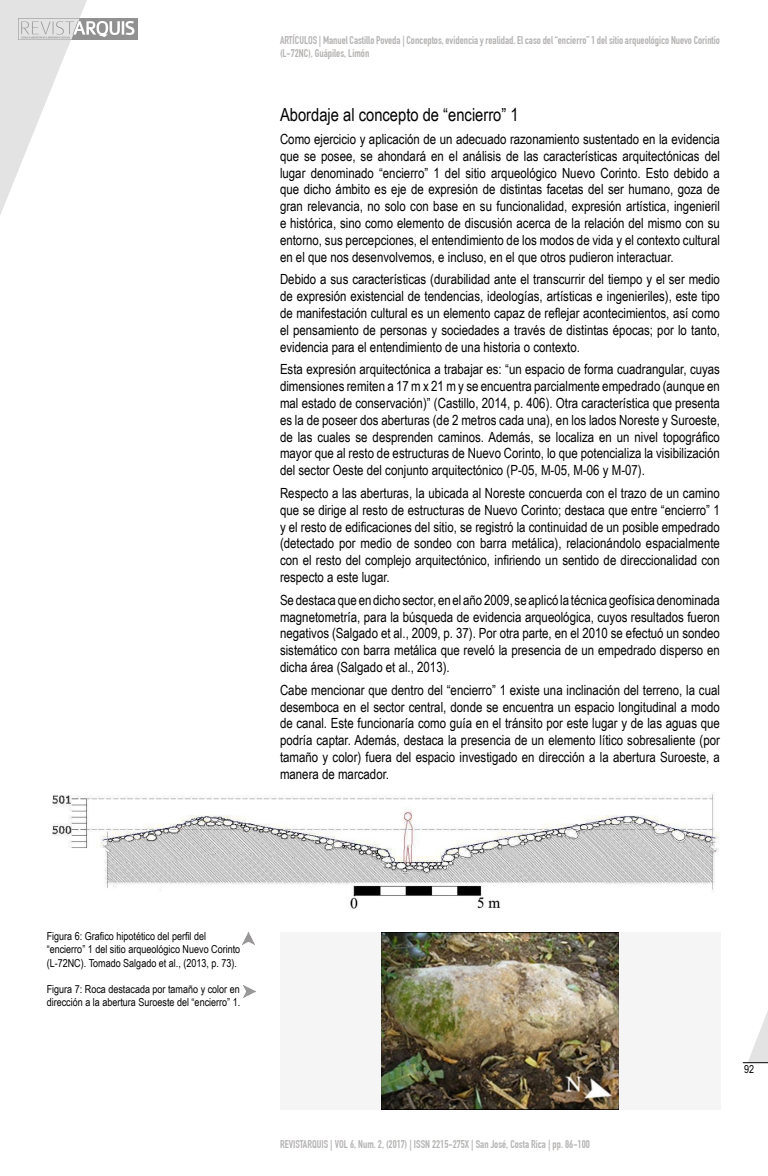
<style>
.page{position:relative;width:768px;height:1176px;background:#fff}
.page>*{position:absolute;margin:0;border:0;box-sizing:border-box;transform-origin:0 0}
.t1{font:18px "Arial Narrow";color:#000}
.t2{font:14px/16.8px "Arial Narrow";color:#000;text-align:justify}
.t3{font:700 11px/13.2px "DIN Condensed";color:#b5b3b2}
.t4{font:11px/13.2px "Arial Narrow";color:#000}
</style>
<div class="page">
<svg style="left:743px;top:1011px;width:25px;height:52px"></svg>
<svg style="left:0;top:0;width:87px;height:215px"></svg>
<img style="left:18px;top:18px;width:120px;height:21px">
<div style="left:280px;top:932px;width:440px;height:178px;background:#f5f5f5"></div>
<svg style="left:244px;top:986px;width:12px;height:12px"></svg>
<svg style="left:243px;top:932px;width:12px;height:12px"></svg>
<img style="left:52px;top:792px;width:667px;height:117px">
<img style="left:381px;top:932px;width:238px;height:178px">
<p class="t3" style="left:280px;top:35px;width:441px">ARTÍCULOS | Manuel Castillo Poveda | Conceptos, evidencia y realidad. El caso del “encierro” 1 del sitio arqueológico Nuevo Corintio (L-72NC), Guápiles, Limón</p>
<p class="t1" style="left:280px;top:104px;width:240px">Abordaje al concepto de “encierro” 1</p>
<p class="t2" style="left:280px;top:130px;width:441px">Como ejercicio y aplicación de un adecuado razonamiento sustentado en la evidencia que se posee, se ahondará en el análisis de las características arquitectónicas del lugar denominado “encierro” 1 del sitio arqueológico Nuevo Corinto. Esto debido a que dicho ámbito es eje de expresión de distintas facetas del ser humano, goza de gran relevancia, no solo con base en su funcionalidad, expresión artística, ingenieril e histórica, sino como elemento de discusión acerca de la relación del mismo con su entorno, sus percepciones, el entendimiento de los modos de vida y el contexto cultural en el que nos desenvolvemos, e incluso, en el que otros pudieron interactuar.</p>
<p class="t2" style="left:280px;top:271px;width:441px">Debido a sus características (durabilidad ante el transcurrir del tiempo y el ser medio de expresión existencial de tendencias, ideologías, artísticas e ingenieriles), este tipo de manifestación cultural es un elemento capaz de reflejar acontecimientos, así como el pensamiento de personas y sociedades a través de distintas épocas; por lo tanto, evidencia para el entendimiento de una historia o contexto.</p>
<p class="t2" style="left:280px;top:361px;width:442px">Esta expresión arquitectónica a trabajar es: “un espacio de forma cuadrangular, cuyas dimensiones remiten a 17 m x 21 m y se encuentra parcialmente empedrado (aunque en mal estado de conservación)” (Castillo, 2014, p. 406). Otra característica que presenta es la de poseer dos aberturas (de 2 metros cada una), en los lados Noreste y Suroeste, de las cuales se desprenden caminos. Además, se localiza en un nivel topográfico mayor que al resto de estructuras de Nuevo Corinto, lo que potencializa la visibilización del sector Oeste del conjunto arquitectónico (P-05, M-05, M-06 y M-07).</p>
<p class="t2" style="left:280px;top:484px;width:442px">Respecto a las aberturas, la ubicada al Noreste concuerda con el trazo de un camino que se dirige al resto de estructuras de Nuevo Corinto; destaca que entre “encierro” 1 y el resto de edificaciones del sitio, se registró la continuidad de un posible empedrado (detectado por medio de sondeo con barra metálica), relacionándolo espacialmente con el resto del complejo arquitectónico, infiriendo un sentido de direccionalidad con respecto a este lugar.</p>
<p class="t2" style="left:280px;top:591px;width:441px">Se destaca que en dicho sector, en el año 2009, se aplicó la técnica geofísica denominada magnetometría, para la búsqueda de evidencia arqueológica, cuyos resultados fueron negativos (Salgado et al., 2009, p. 37). Por otra parte, en el 2010 se efectuó un sondeo sistemático con barra metálica que reveló la presencia de un empedrado disperso en dicha área (Salgado et al., 2013).</p>
<p class="t2" style="left:280px;top:681px;width:441px">Cabe mencionar que dentro del “encierro” 1 existe una inclinación del terreno, la cual desemboca en el sector central, donde se encuentra un espacio longitudinal a modo de canal. Este funcionaría como guía en el tránsito por este lugar y de las aguas que podría captar. Además, destaca la presencia de un elemento lítico sobresaliente (por tamaño y color) fuera del espacio investigado en dirección a la abertura Suroeste, a manera de marcador.</p>
<p class="t4" style="left:47px;top:930px;width:195px">Figura 6: Grafico hipotético del perfil del “encierro” 1 del sitio arqueológico Nuevo Corinto (L-72NC). Tomado Salgado et al., (2013, p. 73).</p>
<p class="t4" style="left:47px;top:982px;width:195px">Figura 7: Roca destacada por tamaño y color en dirección a la abertura Suroeste del “encierro” 1.</p>
<p class="t3" style="left:280px;top:1139px;width:311px">REVISTARQUIS | VOL 6, Num. 2, (2017) | ISSN 2215-275X | San José, Costa Rica | pp. 86-100</p>
<p class="t4" style="left:744px;top:1062px;width:12px">92</p>
</div>
